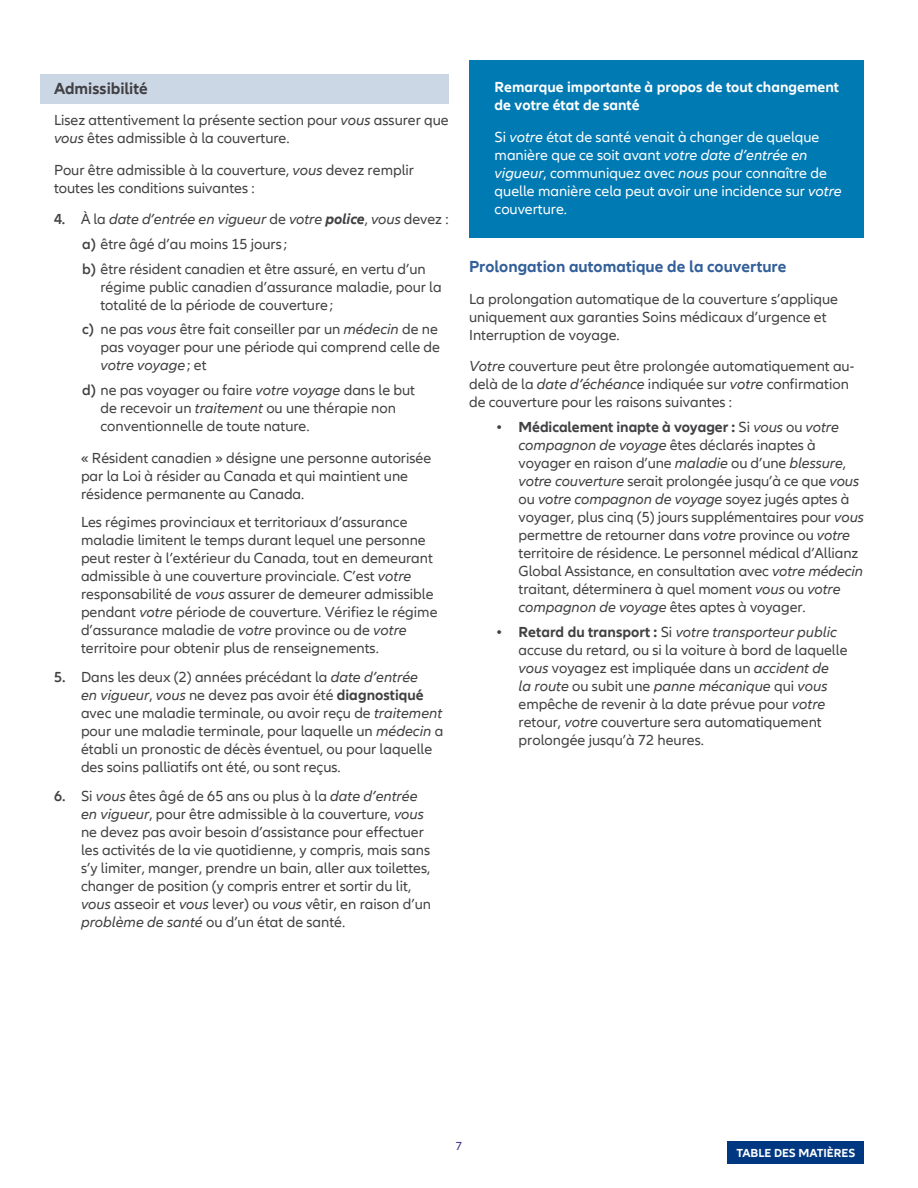
<style>
.page{position:relative;width:918px;height:1188px;background:#fff}
.page>*{position:absolute;margin:0;border:0;box-sizing:border-box;transform-origin:0 0}
.t1{font:700 16.5px "Allianz Neo";color:#335f9a}
.t2{font:700 16.5px "Allianz Neo";color:#414042}
.t3{font:15px/18px "Allianz Neo";color:#414042}
.t4{font:15px/18px "Allianz Neo";color:#fff}
.t5{font:700 15px/18px "Allianz Neo";color:#fff}
.t6{font:700 12px "Allianz Neo";color:#fff}
.t7{font:12px "Allianz Neo";color:#492f92}
.s1{font-style:italic}
.s2{font-weight:600}
.s3{font-weight:700;font-style:italic}
.s4{font-weight:700}
</style>
<div class="page">
<div style="left:469px;top:110px;width:395px;height:128px;background:#007ab3"></div>
<div style="left:40px;top:74px;width:409px;height:30px;background:#ccd7e6"></div>
<div style="left:469px;top:61px;width:395px;height:73px;background:#007ab3"></div>
<div style="left:728px;top:1141px;width:136px;height:23px;background:#003781"></div>
<p class="t2" style="left:54px;top:79px;width:95px">Admissibilité</p>
<p class="t3" style="left:54px;top:112px;width:396px">Lisez attentivement la présente section pour <span class="s1">vous</span> assurer que <span class="s1">vous</span> êtes admissible à la couverture.</p>
<p class="t3" style="left:54px;top:161px;width:362px">Pour être admissible à la couverture, <span class="s1">vous</span> devez remplir toutes les conditions suivantes :</p>
<p class="t3" style="left:82px;top:207px;width:368px;line-height:24.8px;text-indent:-28px"><span class="s2">4.</span> À la <span class="s1">date d’entrée en vigueur</span> de <span class="s1">votre</span> <span class="s3">police</span>, <span class="s1">vous</span> devez : <span class="s2">a)</span> être âgé d’au moins 15 jours ;</p>
<p class="t3" style="left:100px;top:260px;width:343px;text-indent:-18px"><span class="s2">b)</span> être résident canadien et être assuré, en vertu d’un régime public canadien d’assurance maladie, pour la totalité de la période de couverture ;</p>
<p class="t3" style="left:100px;top:321px;width:341px;text-indent:-18px"><span class="s2">c)</span> ne pas <span class="s1">vous</span> être fait conseiller par un <span class="s1">médecin</span> de ne pas voyager pour une période qui comprend celle de <span class="s1">votre voyage</span> ; et</p>
<p class="t3" style="left:100px;top:382px;width:316px;text-indent:-18px"><span class="s2">d)</span> ne pas voyager ou faire <span class="s1">votre voyage</span> dans le but de recevoir un <span class="s1">traitement</span> ou une thérapie non conventionnelle de toute nature.</p>
<p class="t3" style="left:81px;top:449px;width:352px">« Résident canadien » désigne une personne autorisée par la Loi à résider au Canada et qui maintient une résidence permanente au Canada.</p>
<p class="t3" style="left:81px;top:514px;width:358px">Les régimes provinciaux et territoriaux d’assurance maladie limitent le temps durant lequel une personne peut rester à l’extérieur du Canada, tout en demeurant admissible à une couverture provinciale. C’est <span class="s1">votre </span>responsabilité de <span class="s1">vous</span> assurer de demeurer admissible pendant <span class="s1">votre</span> période de couverture. Vérifiez le régime d’assurance maladie de <span class="s1">votre</span> province ou de <span class="s1">votre </span>territoire pour obtenir plus de renseignements.</p>
<p class="t3" style="left:81px;top:669px;width:364px;text-indent:-27px"><span class="s2">5.</span> Dans les deux (2) années précédant la <span class="s1">date d’entrée<br>en vigueur</span>, <span class="s1">vous</span> ne devez pas avoir été <span class="s4">diagnostiqué </span>avec une maladie terminale, ou avoir reçu de <span class="s1">traitement </span>pour une maladie terminale, pour laquelle un <span class="s1">médecin</span> a établi un pronostic de décès éventuel, ou pour laquelle des soins palliatifs ont été, ou sont reçus.</p>
<p class="t3" style="left:81px;top:787px;width:351px;text-indent:-27px"><span class="s2">6.</span> Si <span class="s1">vous</span> êtes âgé de 65 ans ou plus à la <span class="s1">date d’entrée en vigueur</span>, pour être admissible à la couverture, <span class="s1">vous </span>ne devez pas avoir besoin d’assistance pour effectuer les activités de la vie quotidienne, y compris, mais sans s’y limiter, manger, prendre un bain, aller aux toilettes, changer de position (y compris entrer et sortir du lit, <span class="s1">vous</span> asseoir et <span class="s1">vous</span> lever) ou <span class="s1">vous</span> vêtir, en raison d’un <span class="s1">problème de santé</span> ou d’un état de santé.</p>
<p class="t5" style="left:495px;top:79px;width:346px">Remarque importante à propos de tout changement de votre état de santé</p>
<p class="t4" style="left:495px;top:128px;width:349px">Si <span class="s1">votre</span> état de santé venait à changer de quelque manière que ce soit avant <span class="s1">votre date d’entrée en vigueur</span>, communiquez avec <span class="s1">nous</span> pour connaître de quelle manière cela peut avoir une incidence sur <span class="s1">votre </span>couverture.</p>
<p class="t1" style="left:469px;top:257px;width:319px">Prolongation automatique de la couverture</p>
<p class="t3" style="left:469px;top:290px;width:370px">La prolongation automatique de la couverture s’applique uniquement aux garanties Soins médicaux d’urgence et<br>Interruption de voyage.</p>
<p class="t3" style="left:469px;top:358px;width:387px"><span class="s1">Votre</span> couverture peut être prolongée automatiquement au&shy;delà de la <span class="s1">date d’échéance</span> indiquée sur <span class="s1">votre</span> confirmation de couverture pour les raisons suivantes :</p>
<p class="t3" style="left:519px;top:419px;width:347px;text-indent:-22px"><span class="s2">•</span> <span class="s4">Médicalement inapte à voyager :</span> Si <span class="s1">vous</span> ou <span class="s1">votre compagnon de voyage</span> êtes déclarés inaptes à voyager en raison d’une <span class="s1">maladie</span> ou d’une <span class="s1">blessure</span>, <span class="s1">votre couverture</span> serait prolongée jusqu’à ce que <span class="s1">vous </span>ou <span class="s1">votre compagnon de voyage</span> soyez jugés aptes à voyager, plus cinq (5) jours supplémentaires pour <span class="s1">vous </span>permettre de retourner dans <span class="s1">votre</span> province ou <span class="s1">votre </span>territoire de résidence. Le personnel médical d’Allianz Global Assistance, en consultation avec <span class="s1">votre médecin </span>traitant, déterminera à quel moment <span class="s1">vous</span> ou <span class="s1">votre compagnon de voyage</span> êtes aptes à voyager.</p>
<p class="t3" style="left:519px;top:623px;width:330px;text-indent:-22px"><span class="s2">•</span> <span class="s4">Retard du transport :</span> Si <span class="s1">votre transporteur public </span>accuse du retard, ou si la voiture à bord de laquelle <span class="s1">vous</span> voyagez est impliquée dans un <span class="s1">accident de<br>la route</span> ou subit une <span class="s1">panne mécanique</span> qui <span class="s1">vous </span>empêche de revenir à la date prévue pour <span class="s1">votre </span>retour, <span class="s1">votre</span> couverture sera automatiquement prolongée jusqu’à 72 heures.</p>
<p class="t7" style="left:456px;top:1140px;width:8px">7</p>
<p class="t6" style="left:737px;top:1146px;width:120px">TABLE DES MATIÈRES</p>
</div>
